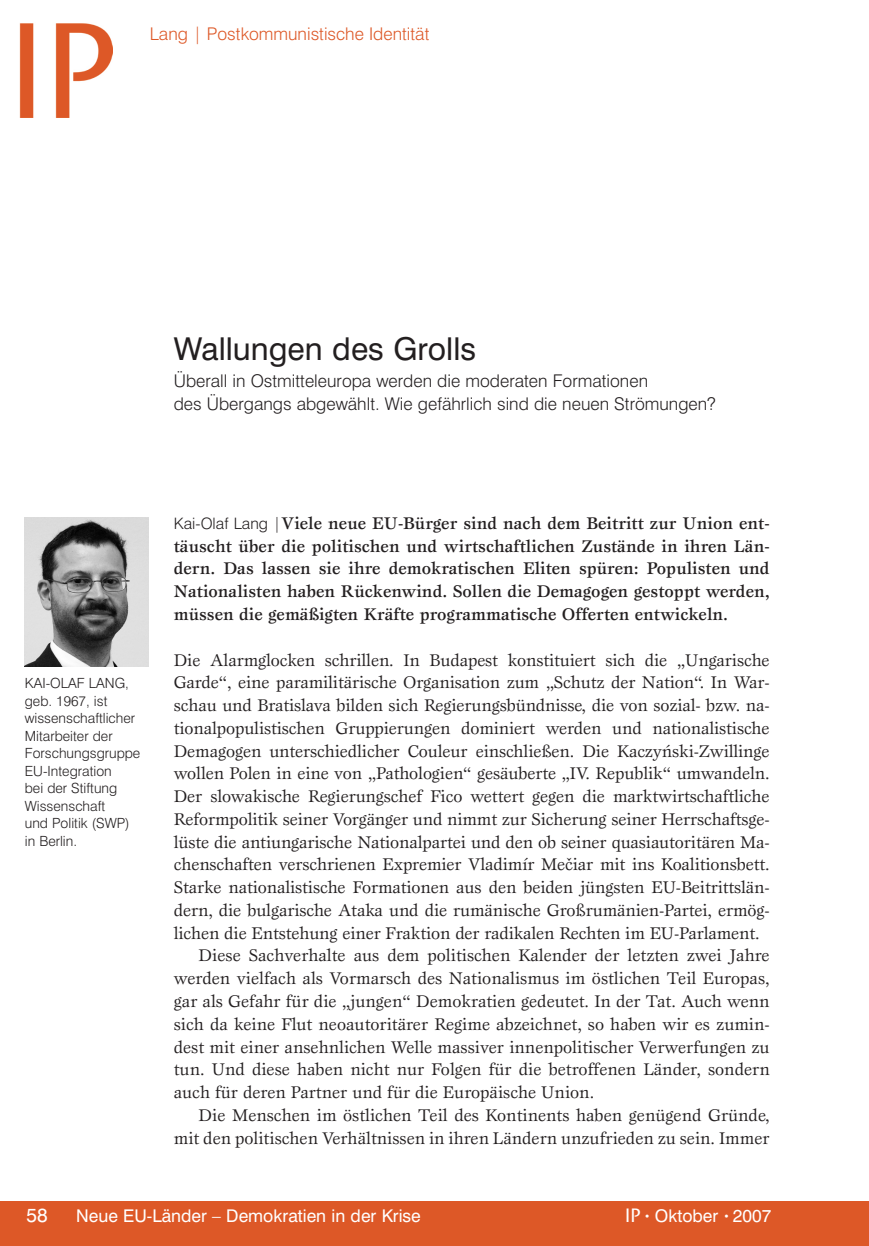
<style>
.page{position:relative;width:869px;height:1246px;background:#fff}
.page>*{position:absolute;margin:0;border:0;box-sizing:border-box;transform-origin:0 0}
.t1{font:31.5px "Swiss 721 BT";color:#231f20}
.t2{font:19.25px "Swiss 721 BT";color:#fff}
.t3{font:17.5px "Esprit";letter-spacing:-.005em;color:#231f20}
.t4{font:500 17.5px/22.8px "Esprit";color:#231f20;text-align:justify}
.t5{font:300 17.5px/22.8px "Swiss 721 BT";color:#231f20}
.t6{font:17.5px "Swiss 721 BT";color:#fff}
.t7{font:300 17.5px "Swiss 721 BT";color:#dd5827}
.t8{font:300 14px/17.5px "Swiss 721 BT";color:#231f20}
.s1{font-family:"Swiss 721 BT";font-weight:300;font-size:15.75px}
.s2{font-family:"Esprit CE"}
.s3{font-family:"ITC Stone Sans";font-weight:500;font-size:19.25px}
.s4{font-size:10.5px}
</style>
<div class="page">
<div style="left:0;top:1200px;width:868px;height:45px;background:#dd5827"></div>
<hr style="left:868px;top:1200px;width:1px;height:45px;background:#dd5827">
<img style="left:25px;top:517px;width:124px;height:149px">
<img style="left:20px;top:23px;width:93px;height:95px">
<p class="t7" style="left:150px;top:23px;width:281px">Lang | Postkommunistische Identität</p>
<h1 class="t1" style="left:174px;top:329px;width:304px">Wallungen des Grolls</h1>
<p class="t5" style="left:174px;top:369px;width:543px">Überall in Ostmitteleuropa werden die moderaten Formationen<br>des Übergangs abgewählt. Wie gefährlich sind die neuen Strömungen?</p>
<p class="t8" style="left:25px;top:674px;width:117px">KAI-OLAF LANG, geb. 1967, ist wissenschaftlicher<br>Mitarbeiter der<br>Forschungsgruppe<br>EU-Integration<br>bei der Stiftung<br>Wissenschaft<br>und Politik (SWP) in Berlin.</p>
<p class="t4" style="left:174px;top:511px;width:597px"><span class="s1">Kai-Olaf Lang |</span>Viele neue EU-Bürger sind nach dem Beitritt zur Union ent&shy;täuscht über die politischen und wirtschaftlichen Zustände in ihren Län&shy;dern. Das lassen sie ihre demokratischen Eliten spüren: Populisten und Nationalisten haben Rückenwind. Sollen die Demagogen gestoppt werden, müssen die gemäßigten Kräfte programmatische Offerten entwickeln.</p>
<p class="t3" style="left:174px;top:649px;width:597px">Die Alarmglocken schrillen. In Budapest konstituiert sich die „Ungarische</p>
<p class="t3" style="left:174px;top:671px;width:597px">Garde“, eine paramilitärische Organisation zum „Schutz der Nation“. In War-</p>
<p class="t3" style="left:174px;top:694px;width:597px">schau und Bratislava bilden sich Regierungsbündnisse, die von sozial- bzw. na-</p>
<p class="t3" style="left:174px;top:717px;width:597px">tionalpopulistischen Gruppierungen dominiert werden und nationalistische</p>
<p class="t3" style="left:174px;top:740px;width:597px">Demagogen unterschiedlicher Couleur einschließen. Die Kaczy<span class="s2">ń</span>ski-Zwillinge</p>
<p class="t3" style="left:174px;top:762px;width:597px">wollen Polen in eine von „Pathologien“ gesäuberte „IV. Republik“ umwandeln.</p>
<p class="t3" style="left:174px;top:785px;width:597px">Der slowakische Regierungschef Fico wettert gegen die marktwirtschaftliche</p>
<p class="t3" style="left:174px;top:808px;width:597px">Reformpolitik seiner Vorgänger und nimmt zur Sicherung seiner Herrschaftsge-</p>
<p class="t3" style="left:174px;top:831px;width:597px">lüste die antiungarische Nationalpartei und den ob seiner quasiautoritären Ma-</p>
<p class="t3" style="left:174px;top:853px;width:597px">chenschaften verschrienen Expremier Vladimír Me<span class="s2">č</span>iar mit ins Koalitionsbett.</p>
<p class="t3" style="left:174px;top:876px;width:597px">Starke nationalistische Formationen aus den beiden jüngsten EU-Beitrittslän-</p>
<p class="t3" style="left:174px;top:899px;width:597px">dern, die bulgarische Ataka und die rumänische Großrumänien-Partei, ermög-</p>
<p class="t3" style="left:174px;top:922px;width:587px">lichen die Entstehung einer Fraktion der radikalen Rechten im EU-Parlament.</p>
<p class="t3" style="left:198px;top:944px;width:572px">Diese Sachverhalte aus dem politischen Kalender der letzten zwei Jahre</p>
<p class="t3" style="left:174px;top:967px;width:597px">werden vielfach als Vormarsch des Nationalismus im östlichen Teil Europas,</p>
<p class="t3" style="left:174px;top:990px;width:597px">gar als Gefahr für die „jungen“ Demokratien gedeutet. In der Tat. Auch wenn</p>
<p class="t3" style="left:174px;top:1013px;width:597px">sich da keine Flut neoautoritärer Regime abzeichnet, so haben wir es zumin-</p>
<p class="t3" style="left:174px;top:1035px;width:597px">dest mit einer ansehnlichen Welle massiver innenpolitischer Verwerfungen zu</p>
<p class="t3" style="left:174px;top:1058px;width:597px">tun. Und diese haben nicht nur Folgen für die betroffenen Länder, sondern</p>
<p class="t3" style="left:174px;top:1081px;width:421px">auch für deren Partner und für die Europäische Union.</p>
<p class="t3" style="left:198px;top:1104px;width:572px">Die Menschen im östlichen Teil des Kontinents haben genügend Gründe,</p>
<p class="t3" style="left:174px;top:1126px;width:597px">mit den politischen Verhältnissen in ihren Ländern unzufrieden zu sein. Immer</p>
<p class="t2" style="left:27px;top:1202px;width:23px">58</p>
<p class="t6" style="left:76px;top:1204px;width:346px">Neue EU-Länder – Demokratien in der Krise</p>
<p class="t6" style="left:625px;top:1204px;width:148px"><span class="s3">IP</span> <span class="s4">•</span> Oktober <span class="s4">•</span> 2007</p>
</div>
